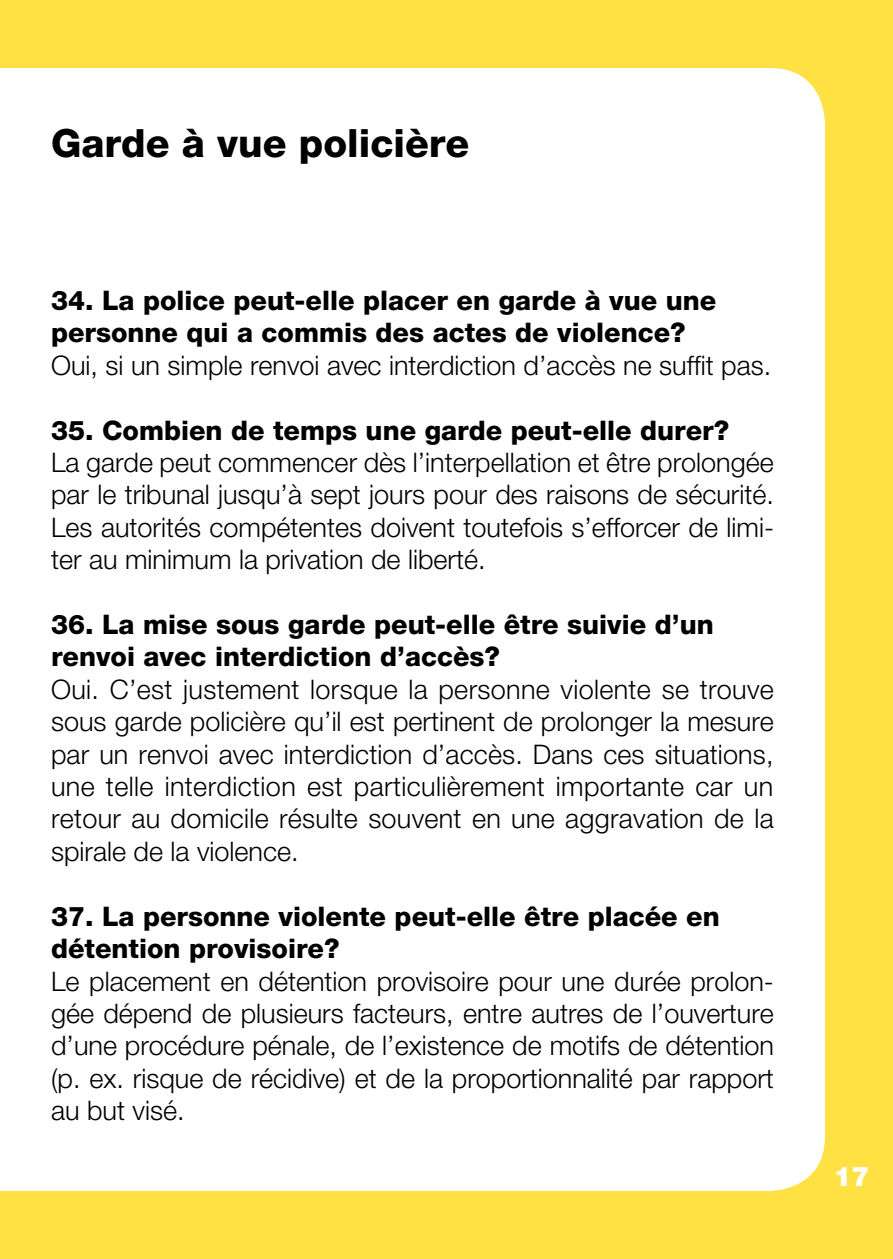
<style>
.page{position:relative;width:893px;height:1259px;background:#ffe144}
.page>*{position:absolute;margin:0;border:0;box-sizing:border-box;transform-origin:0 0}
.t1{font:800 39px "Helvetica Neue LT";color:#000}
.t2{font:300 27px/32.4px "Helvetica Neue LT";color:#000;text-align:justify}
.t3{font:800 27px/32.4px "Helvetica Neue LT";color:#000}
.t4{font:900 27px "Helvetica Neue LT";color:#fff}
</style>
<div class="page">
<div style="left:0;top:68px;width:825px;height:1123px;background:#fff"></div>
<div style="left:0;top:618px;width:38px;height:115px;background:#fff"></div>
<h1 class="t1" style="left:51px;top:120px;width:420px">Garde à vue policière</h1>
<p class="t3" style="left:51px;top:284px;width:667px">34. La police peut-elle placer en garde à vue une personne qui a commis des actes de violence?</p>
<p class="t2" style="left:51px;top:348px;width:722px">Oui, si un simple renvoi avec interdiction d’accès ne suffit pas.</p>
<p class="t3" style="left:51px;top:414px;width:680px">35. Combien de temps une garde peut-elle durer?</p>
<p class="t2" style="left:51px;top:445px;width:724px">La garde peut commencer dès l’interpellation et être prolongée par le tribunal jusqu’à sept jours pour des raisons de sécurité.<br>Les autorités compétentes doivent toutefois s’efforcer de limi&shy;ter au minimum la privation de liberté.</p>
<p class="t3" style="left:51px;top:608px;width:664px">36. La mise sous garde peut-elle être suivie d’un renvoi avec interdiction d’accès?</p>
<p class="t2" style="left:51px;top:672px;width:724px">Oui. C’est justement lorsque la personne violente se trouve sous garde policière qu’il est pertinent de prolonger la mesure par un renvoi avec interdiction d’accès. Dans ces situations, une telle interdiction est particulièrement importante car un retour au domicile résulte souvent en une aggravation de la spirale de la violence.</p>
<p class="t3" style="left:51px;top:900px;width:670px">37. La personne violente peut-elle être placée en détention provisoire?</p>
<p class="t2" style="left:51px;top:964px;width:724px">Le placement en détention provisoire pour une durée prolon&shy;gée dépend de plusieurs facteurs, entre autres de l’ouverture d’une procédure pénale, de l’existence de motifs de détention (p. ex. risque de récidive) et de la proportionnalité par rapport au but visé.</p>
<p class="t4" style="left:833px;top:1160px;width:38px">17</p>
</div>
